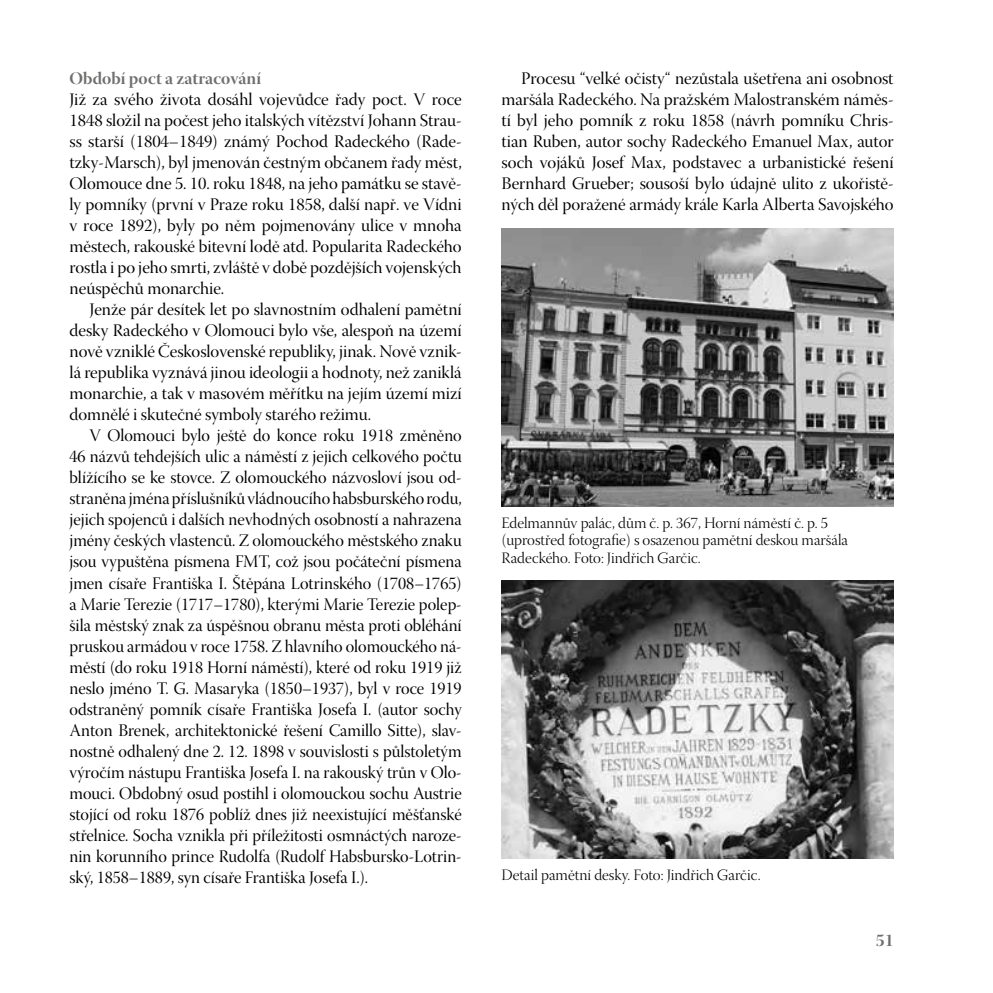
<style>
.page{position:relative;width:993px;height:993px;background:#fff}
.page>*{position:absolute;margin:0;border:0;box-sizing:border-box;transform-origin:0 0}
.Bez{font:17.5px/21px "Warnock Pro Disp";color:#000;text-align:justify}
.Mezititul{font:17.5px "Warnock Pro Bold Disp";letter-spacing:.005em;color:#6f6f6e}
.Popiska_foto{font:15.75px/17.5px "Warnock Pro Light Disp";color:#000}
</style>
<div class="page">
<img style="left:501px;top:228px;width:392px;height:278px">
<img style="left:501px;top:580px;width:392px;height:278px">
<p class="Mezititul" style="left:69px;top:68px;width:193px">Období poct a zatracování</p>
<p class="Bez" style="left:69px;top:91px;width:393px">Již za svého života dosáhl vojevůdce řady poct. V roce 1848 složil na počest jeho italských vítězství Johann Strau&shy;ss starší (1804–1849) známý Pochod Radeckého (Rade&shy;tzky-Marsch), byl jmenován čestným občanem řady měst, Olomouce dne 5. 10. roku 1848, na jeho památku se stavě&shy;ly pomníky (první v Praze roku 1858, další např. ve Vídni v roce 1892), byly po něm pojmenovány ulice v mnoha městech, rakouské bitevní lodě atd. Popularita Radeckého rostla i po jeho smrti, zvláště v době pozdějších vojenských neúspěchů monarchie.</p>
<p class="Bez" style="left:69px;top:301px;width:393px;text-indent:20px">Jenže pár desítek let po slavnostním odhalení pamětní desky Radeckého v Olomouci bylo vše, alespoň na území nově vzniklé Československé republiky, jinak. Nově vznik&shy;lá republika vyznává jinou ideologii a hodnoty, než zaniklá monarchie, a tak v masovém měřítku na jejím území mizí domnělé i skutečné symboly starého režimu.</p>
<p class="Bez" style="left:69px;top:427px;width:393px;text-indent:20px">V Olomouci bylo ještě do konce roku 1918 změněno 46 názvů tehdejších ulic a náměstí z jejich celkového počtu blížícího se ke stovce. Z olomouckého názvosloví jsou od&shy;straněna jména příslušníků vládnoucího habsburského rodu, jejich spojenců i dalších nevhodných osobností a nahrazena jmény českých vlastenců. Z olomouckého městského znaku jsou vypuštěna písmena FMT, což jsou počáteční písmena jmen císaře Františka I. Štěpána Lotrinského (1708–1765) a Marie Terezie (1717–1780), kterými Marie Terezie polep&shy;šila městský znak za úspěšnou obranu města proti obléhání pruskou armádou v roce 1758. Z hlavního olomouckého ná&shy;městí (do roku 1918 Horní náměstí), které od roku 1919 již neslo jméno T. G. Masaryka (1850–1937), byl v roce 1919 odstraněný pomník císaře Františka Josefa I. (autor sochy Anton Brenek, architektonické řešení Camillo Sitte), slav&shy;nostně odhalený dne 2. 12. 1898 v souvislosti s půlstoletým výročím nástupu Františka Josefa I. na rakouský trůn v Olo&shy;mouci. Obdobný osud postihl i olomouckou sochu Austrie stojící od roku 1876 poblíž dnes již neexistující měšťanské střelnice. Socha vznikla při příležitosti osmnáctých naroze&shy;nin korunního prince Rudolfa (Rudolf Habsbursko-Lotrin&shy;ský, 1858–1889, syn císaře Františka Josefa I.).</p>
<p class="Bez" style="left:501px;top:70px;width:393px;text-indent:20px">Procesu “velké očisty“ nezůstala ušetřena ani osobnost maršála Radeckého. Na pražském Malostranském náměs&shy;tí byl jeho pomník z roku 1858 (návrh pomníku Chris&shy;tian Ruben, autor sochy Radeckého Emanuel Max, autor soch vojáků Josef Max, podstavec a urbanistické řešení Bernhard Grueber; sousoší bylo údajně ulito z ukořistě&shy;ných děl poražené armády krále Karla Alberta Savojského</p>
<p class="Popiska_foto" style="left:501px;top:515px;width:348px">Edelmannův palác, dům č. p. 367, Horní náměstí č. p. 5 (uprostřed fotografie) s osazenou pamětní deskou maršála<br>Radeckého. Foto: Jindřich Garčic.</p>
<p class="Popiska_foto" style="left:501px;top:867px;width:260px">Detail pamětní desky. Foto: Jindřich Garčic.</p>
<p class="Mezititul" style="left:875px;top:929px;width:19px">51</p>
</div>
